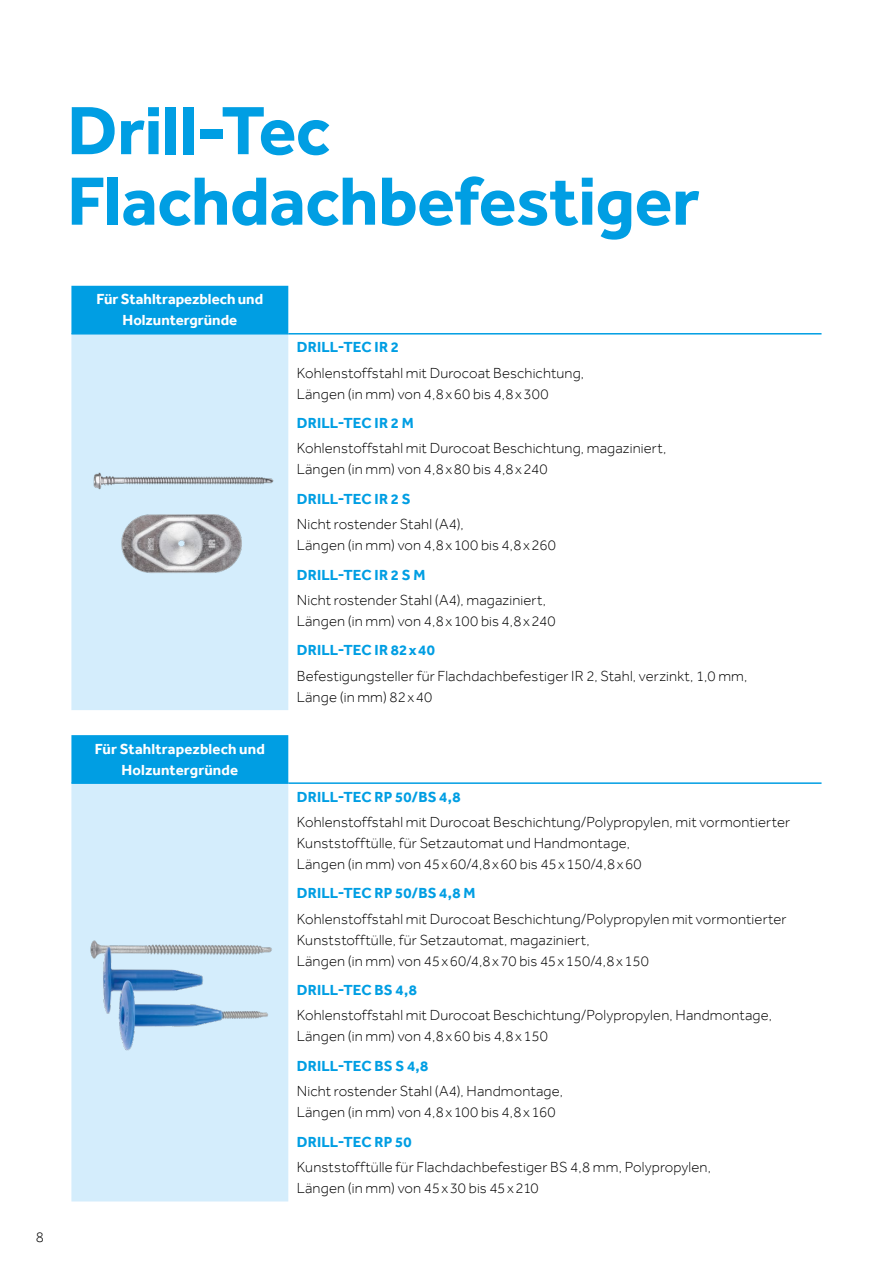
<style>
.page{position:relative;width:893px;height:1263px;background:#fff}
.page>*{position:absolute;margin:0;border:0;box-sizing:border-box;transform-origin:0 0}
.t1{font:700 70.5px/70.5px "Effra";letter-spacing:-.01em;color:#009ee3}
.t2{font:300 15px/21px "Effra";letter-spacing:.01em;color:#000}
.t3{font:700 15px "Effra";letter-spacing:.015em;color:#009ee3}
.t4{font:700 15px/21px "Effra";color:#fff;text-align:center}
</style>
<div class="page">
<div style="left:71px;top:286px;width:217px;height:47px;background:#009ee3"></div>
<svg style="left:71px;top:334px;width:217px;height:867px;background:#c6e8fa"></svg>
<hr style="left:71px;top:333px;width:217px;height:1px;background:#009ee3">
<hr style="left:288px;top:333px;width:533px;height:1px;background:#009ee3">
<hr style="left:71px;top:782px;width:217px;height:2px;background:#009ee3">
<hr style="left:288px;top:782px;width:533px;height:2px;background:#009ee3">
<img style="left:82px;top:463px;width:196px;height:118px">
<img style="left:84px;top:931px;width:191px;height:122px">
<p class="t2" style="left:36px;top:1226px;width:10px">8</p>
<h1 class="t1" style="left:67px;top:95px;width:634px">Drill-Tec<br>Flachdachbefestiger</h1>
<p class="t4" style="left:97px;top:289px;width:168px">Für Stahltrapezblech und<br>Holzuntergründe</p>
<p class="t4" style="left:95px;top:738px;width:172px">Für Stahltrapezblech und<br>Holzuntergründe</p>
<p class="t3" style="left:297px;top:338px;width:104px">DRILL-TEC IR 2</p>
<p class="t2" style="left:297px;top:362px;width:289px">Kohlenstoffstahl mit Durocoat Beschichtung,<br>Längen (in mm) von 4,8 x 60 bis 4,8 x 300</p>
<p class="t3" style="left:297px;top:414px;width:118px">DRILL-TEC IR 2 M</p>
<p class="t2" style="left:297px;top:438px;width:371px">Kohlenstoffstahl mit Durocoat Beschichtung, magaziniert,<br>Längen (in mm) von 4,8 x 80 bis 4,8 x 240</p>
<p class="t3" style="left:297px;top:490px;width:115px">DRILL-TEC IR 2 S</p>
<p class="t2" style="left:297px;top:513px;width:261px">Nicht rostender Stahl (A4),<br>Längen (in mm) von 4,8 x 100 bis 4,8 x 260</p>
<p class="t3" style="left:297px;top:566px;width:130px">DRILL-TEC IR 2 S M</p>
<p class="t2" style="left:297px;top:589px;width:260px">Nicht rostender Stahl (A4), magaziniert,<br>Längen (in mm) von 4,8 x 100 bis 4,8 x 240</p>
<p class="t3" style="left:297px;top:641px;width:140px">DRILL-TEC IR 82 x 40</p>
<p class="t2" style="left:297px;top:665px;width:452px">Befestigungsteller für Flachdachbefestiger IR 2, Stahl, verzinkt, 1,0 mm,<br>Länge (in mm) 82 x 40</p>
<p class="t3" style="left:297px;top:788px;width:165px">DRILL-TEC RP 50/BS 4,8</p>
<p class="t2" style="left:297px;top:811px;width:495px">Kohlenstoffstahl mit Durocoat Beschichtung/Polypropylen, mit vormontierter<br>Kunststofftülle, für Setzautomat und Handmontage,<br>Längen (in mm) von 45 x 60/4,8 x 60 bis 45 x 150/4,8 x 60</p>
<p class="t3" style="left:297px;top:884px;width:180px">DRILL-TEC RP 50/BS 4,8 M</p>
<p class="t2" style="left:297px;top:908px;width:491px">Kohlenstoffstahl mit Durocoat Beschichtung/Polypropylen mit vormontierter<br>Kunststofftülle, für Setzautomat, magaziniert,<br>Längen (in mm) von 45 x 60/4,8 x 70 bis 45 x 150/4,8 x 150</p>
<p class="t3" style="left:297px;top:981px;width:122px">DRILL-TEC BS 4,8</p>
<p class="t2" style="left:297px;top:1005px;width:477px">Kohlenstoffstahl mit Durocoat Beschichtung/Polypropylen, Handmontage,<br>Längen (in mm) von 4,8 x 60 bis 4,8 x 150</p>
<p class="t3" style="left:297px;top:1057px;width:133px">DRILL-TEC BS S 4,8</p>
<p class="t2" style="left:297px;top:1080px;width:268px">Nicht rostender Stahl (A4), Handmontage,<br>Längen (in mm) von 4,8 x 100 bis 4,8 x 160</p>
<p class="t3" style="left:297px;top:1133px;width:116px">DRILL-TEC RP 50</p>
<p class="t2" style="left:297px;top:1156px;width:416px">Kunststofftülle für Flachdachbefestiger BS 4,8 mm, Polypropylen,<br>Längen (in mm) von 45 x 30 bis 45 x 210</p>
</div>
